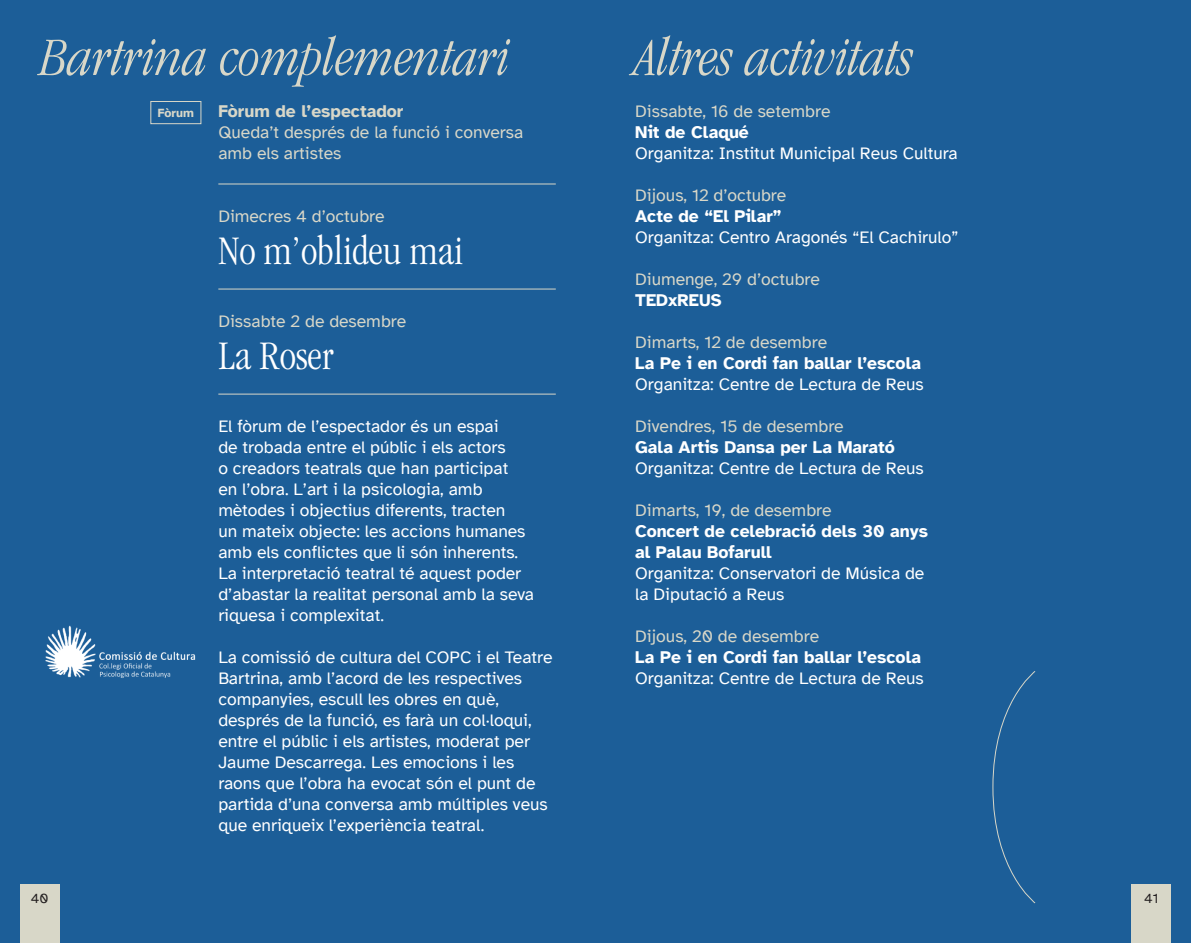
<style>
.page{position:relative;width:1191px;height:943px;background:#1c5e98}
.page>*{position:absolute;margin:0;border:0;box-sizing:border-box;transform-origin:0 0}
.Títol{font:italic 300 condensed 56px "ITC Garamond Std";color:#d8d7c8}
.Títol-2{font:300 condensed 42px "ITC Garamond Std";color:#fff}
.Info_diversa{font:17.5px/21px "Atkinson Hyperlegible";color:#fff}
.Info_diversa-2{font:17.5px/21px "Atkinson Hyperlegible";color:#d8d7c8}
.Info_diversa-3{font:700 17.5px/21px "Atkinson Hyperlegible";color:#fff}
.t1{font:14px "Atkinson Hyperlegible";color:#231f20}
.Info_-_Etiqueta{font:700 12.25px "Atkinson Hyperlegible";color:#d8d7c8}
.s1{font-weight:700}
</style>
<div class="page">
<svg style="left:992px;top:671px;width:44px;height:232px"></svg>
<div style="left:20px;top:884px;width:40px;height:59px;background:#d8d7c8"></div>
<div style="left:1131px;top:884px;width:40px;height:59px;background:#d8d7c8"></div>
<hr style="left:218px;top:183px;width:338px;height:1px;background:#d8d7c8">
<hr style="left:218px;top:288px;width:338px;height:1px;background:#d8d7c8">
<hr style="left:218px;top:393px;width:338px;height:1px;background:#d8d7c8">
<div style="left:150px;top:101px;width:51px;height:23px;border:1px solid #d8d7c8"></div>
<img style="left:45px;top:625px;width:151px;height:53px">
<p class="Títol" style="left:40px;top:27px;width:471px">Bartrina complementari</p>
<p class="Títol" style="left:635px;top:27px;width:280px">Altres activitats</p>
<p class="Info_diversa-2" style="left:218px;top:101px;width:306px"><span class="s1">Fòrum de l’espectador<br></span>Queda’t després de la funció i conversa amb els artistes</p>
<p class="Info_-_Etiqueta" style="left:158px;top:105px;width:38px">Fòrum</p>
<p class="Info_diversa-2" style="left:635px;top:101px;width:197px">Dissabte, 16 de setembre</p>
<p class="Info_diversa-3" style="left:635px;top:122px;width:115px">Nit de Claqué</p>
<p class="Info_diversa" style="left:635px;top:143px;width:324px">Organitza: Institut Municipal Reus Cultura</p>
<p class="Info_diversa-2" style="left:635px;top:185px;width:153px">Dijous, 12 d’octubre</p>
<p class="Info_diversa-3" style="left:635px;top:206px;width:148px">Acte de “El Pilar”</p>
<p class="Info_diversa" style="left:635px;top:227px;width:325px">Organitza: Centro Aragonés “El Cachirulo”</p>
<p class="Info_diversa-2" style="left:635px;top:269px;width:186px">Diumenge, 29 d’octubre</p>
<p class="Info_diversa-3" style="left:635px;top:290px;width:88px">TEDxREUS</p>
<p class="Info_diversa-2" style="left:635px;top:332px;width:193px">Dimarts, 12 de desembre</p>
<p class="Info_diversa-3" style="left:635px;top:353px;width:287px">La Pe i en Cordi fan ballar l’escola</p>
<p class="Info_diversa" style="left:635px;top:374px;width:290px">Organitza: Centre de Lectura de Reus</p>
<p class="Info_diversa-2" style="left:635px;top:416px;width:210px">Divendres, 15 de desembre</p>
<p class="Info_diversa-3" style="left:635px;top:437px;width:261px">Gala Artis Dansa per La Marató</p>
<p class="Info_diversa" style="left:635px;top:458px;width:290px">Organitza: Centre de Lectura de Reus</p>
<p class="Info_diversa-2" style="left:635px;top:500px;width:198px">Dimarts, 19, de desembre</p>
<p class="Info_diversa-3" style="left:635px;top:521px;width:294px">Concert de celebració dels 30 anys al Palau Bofarull</p>
<p class="Info_diversa" style="left:635px;top:563px;width:291px">Organitza: Conservatori de Música de la Diputació a Reus</p>
<p class="Info_diversa-2" style="left:635px;top:626px;width:185px">Dijous, 20 de desembre</p>
<p class="Info_diversa-3" style="left:635px;top:647px;width:287px">La Pe i en Cordi fan ballar l’escola</p>
<p class="Info_diversa" style="left:635px;top:668px;width:290px">Organitza: Centre de Lectura de Reus</p>
<p class="Info_diversa-2" style="left:218px;top:206px;width:168px">Dimecres 4 d’octubre</p>
<p class="Títol-2" style="left:218px;top:228px;width:246px">No m’oblideu mai</p>
<p class="Info_diversa-2" style="left:218px;top:311px;width:189px">Dissabte 2 de desembre</p>
<p class="Títol-2" style="left:218px;top:333px;width:116px">La Roser</p>
<p class="Info_diversa" style="left:218px;top:416px;width:317px">El fòrum de l’espectador és un espai<br>de trobada entre el públic i els actors<br>o creadors teatrals que han participat<br>en l’obra. L’art i la psicologia, amb mètodes i objectius diferents, tracten<br>un mateix objecte: les accions humanes amb els conflictes que li són inherents.<br>La interpretació teatral té aquest poder d’abastar la realitat personal amb la seva riquesa i complexitat.</p>
<p class="Info_diversa" style="left:218px;top:647px;width:336px">La comissió de cultura del COPC i el Teatre Bartrina, amb l’acord de les respectives companyies, escull les obres en què, després de la funció, es farà un col·loqui, entre el públic i els artistes, moderat per Jaume Descarrega. Les emocions i les raons que l’obra ha evocat són el punt de partida d’una conversa amb múltiples veus que enriqueix l’experiència teatral.</p>
<p class="t1" style="left:31px;top:890px;width:19px">40</p>
<p class="t1" style="left:1144px;top:890px;width:16px">41</p>
</div>
